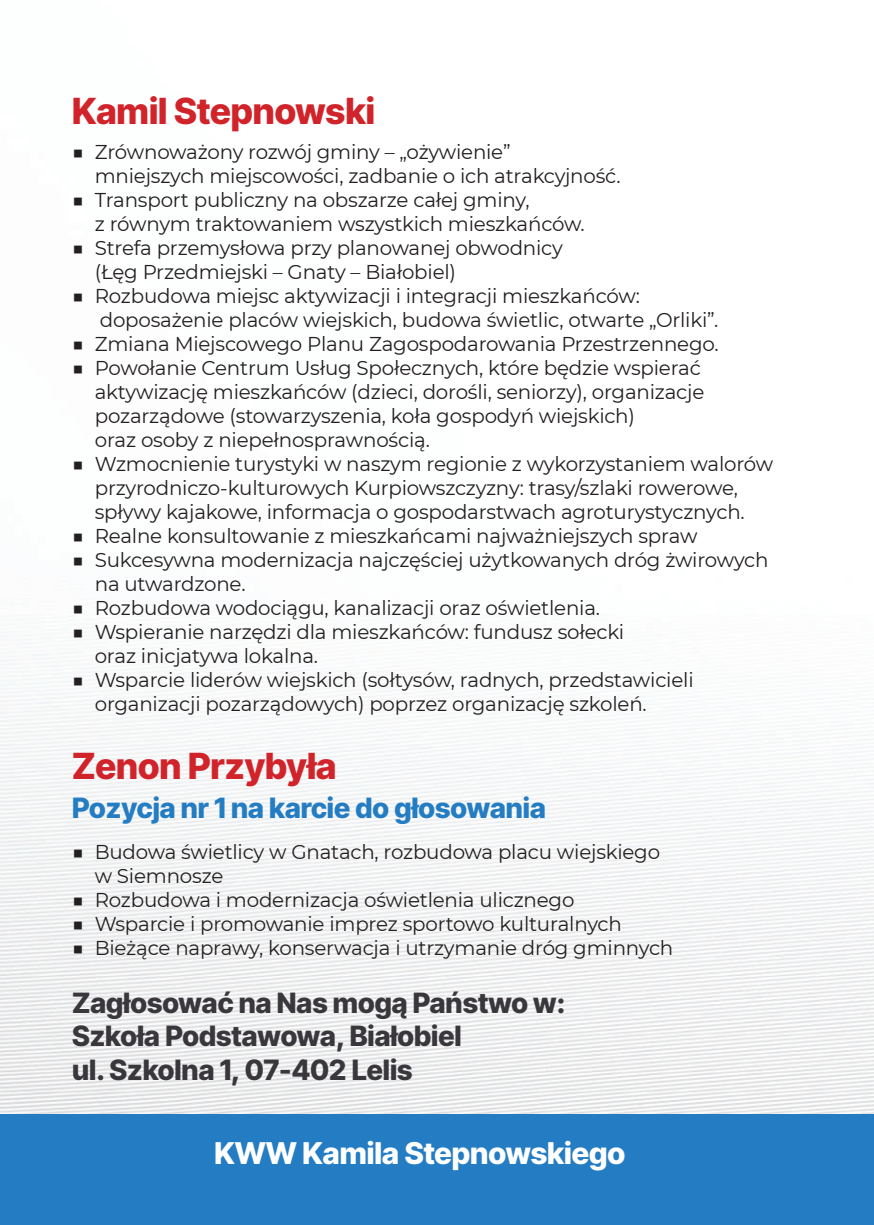
<style>
.page{position:relative;width:874px;height:1225px;background:#fff}
.page>*{position:absolute;margin:0;border:0;box-sizing:border-box;transform-origin:0 0}
.t1{font:800 36px "Inter Tight";color:#d1232a}
.t2{font:800 30px "Inter Tight";color:#fff}
.t3{font:800 28px/33.6px "Inter Tight";color:#3a373c}
.t4{font:800 28px "Inter Tight";color:#247dc2}
.t5{font:20px/24px "Montserrat";letter-spacing:-.01em;color:#231f20}
</style>
<div class="page">
<div style="left:0;top:1114px;width:873px;height:111px;background:#247dc2"></div>
<h1 class="t1" style="left:72px;top:89px;width:304px">Kamil Stepnowski</h1>
<p class="t5" style="left:95px;top:140px;width:527px;text-indent:-23px">■ Zrównoważony rozwój gminy – „ożywienie” mniejszych miejscowości, zadbanie o ich atrakcyjność.</p>
<p class="t5" style="left:95px;top:188px;width:491px;text-indent:-23px">■ Transport publiczny na obszarze całej gminy,<br>z równym traktowaniem wszystkich mieszkańców.</p>
<p class="t5" style="left:95px;top:236px;width:469px;text-indent:-23px">■ Strefa przemysłowa przy planowanej obwodnicy (Łęg Przedmiejski – Gnaty – Białobiel)</p>
<p class="t5" style="left:100px;top:284px;width:619px;text-indent:-28px">■ Rozbudowa miejsc aktywizacji i integracji mieszkańców: doposażenie placów wiejskich, budowa świetlic, otwarte „Orliki”.</p>
<p class="t5" style="left:72px;top:332px;width:647px">■ Zmiana Miejscowego Planu Zagospodarowania Przestrzennego.</p>
<p class="t5" style="left:95px;top:356px;width:611px;text-indent:-23px">■ Powołanie Centrum Usług Społecznych, które będzie wspierać aktywizację mieszkańców (dzieci, dorośli, seniorzy), organizacje pozarządowe (stowarzyszenia, koła gospodyń wiejskich)<br>oraz osoby z niepełnosprawnością.</p>
<p class="t5" style="left:95px;top:452px;width:679px;text-indent:-23px">■ Wzmocnienie turystyki w naszym regionie z wykorzystaniem walorów przyrodniczo-kulturowych Kurpiowszczyzny: trasy/szlaki rowerowe, spływy kajakowe, informacja o gospodarstwach agroturystycznych.</p>
<p class="t5" style="left:72px;top:524px;width:626px">■ Realne konsultowanie z mieszkańcami najważniejszych spraw</p>
<p class="t5" style="left:95px;top:548px;width:674px;text-indent:-23px">■ Sukcesywna modernizacja najczęściej użytkowanych dróg żwirowych na utwardzone.</p>
<p class="t5" style="left:72px;top:596px;width:529px">■ Rozbudowa wodociągu, kanalizacji oraz oświetlenia.</p>
<p class="t5" style="left:95px;top:620px;width:530px;text-indent:-23px">■ Wspieranie narzędzi dla mieszkańców: fundusz sołecki oraz inicjatywa lokalna.</p>
<p class="t5" style="left:95px;top:668px;width:600px;text-indent:-23px">■ Wsparcie liderów wiejskich (sołtysów, radnych, przedstawicieli organizacji pozarządowych) poprzez organizację szkoleń.</p>
<h1 class="t1" style="left:72px;top:744px;width:266px">Zenon Przybyła</h1>
<h3 class="t4" style="left:72px;top:791px;width:475px">Pozycja nr 1 na karcie do głosowania</h3>
<p class="t5" style="left:95px;top:840px;width:566px;text-indent:-23px">■ Budowa świetlicy w Gnatach, rozbudowa placu wiejskiego w Siemnosze</p>
<p class="t5" style="left:72px;top:888px;width:503px">■ Rozbudowa i modernizacja oświetlenia ulicznego</p>
<p class="t5" style="left:72px;top:912px;width:551px">■ Wsparcie i promowanie imprez sportowo kulturalnych</p>
<p class="t5" style="left:72px;top:936px;width:602px">■ Bieżące naprawy, konserwacja i utrzymanie dróg gminnych</p>
<h3 class="t3" style="left:72px;top:985px;width:495px">Zagłosować na Nas mogą Państwo w:<br>Szkoła Podstawowa, Białobiel<br>ul. Szkolna 1, 07-402 Lelis</h3>
<h2 class="t2" style="left:214px;top:1135px;width:412px">KWW Kamila Stepnowskiego</h2>
</div>
